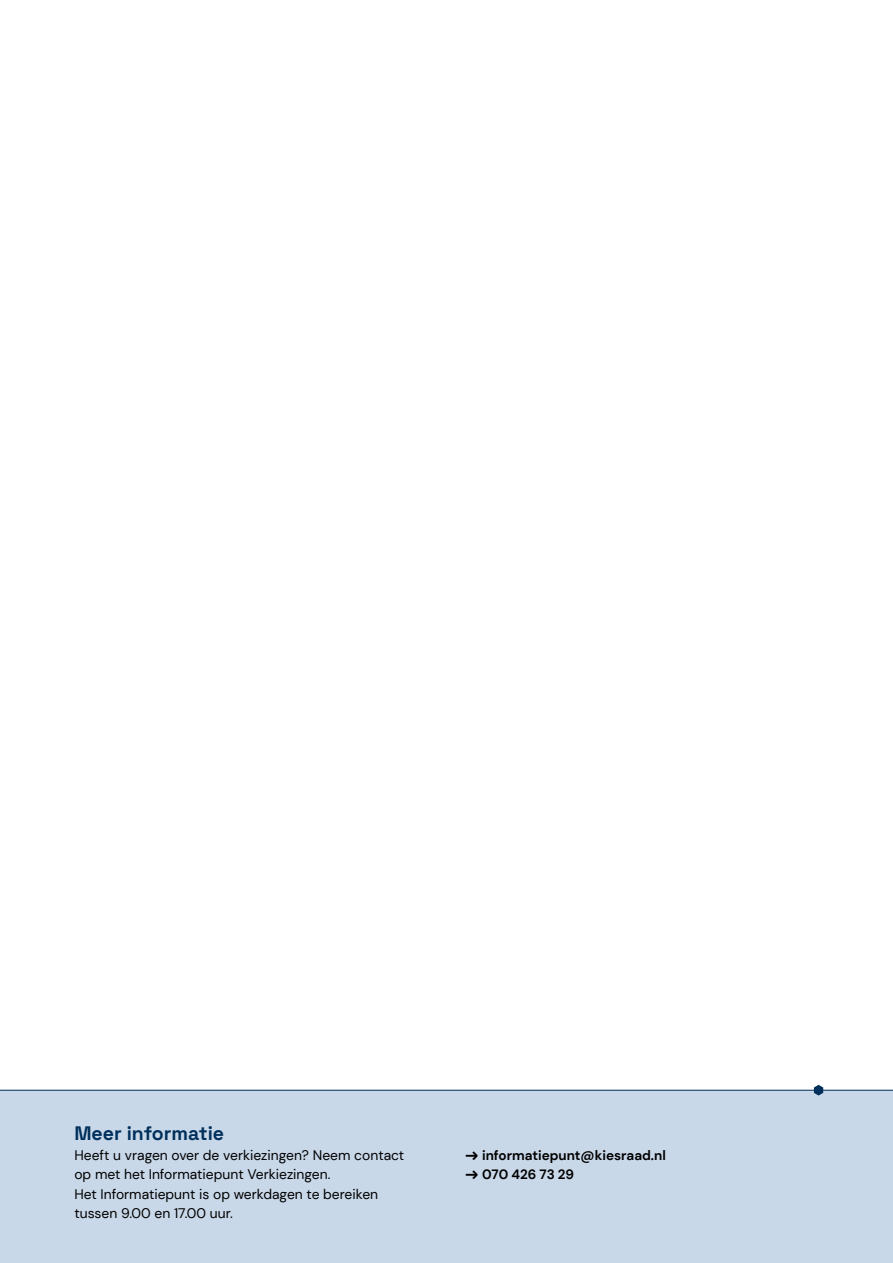
<style>
.page{position:relative;width:893px;height:1263px;background:#fff}
.page>*{position:absolute;margin:0;border:0;box-sizing:border-box;transform-origin:0 0}
.H2_Meer_informatie{font:700 19.5px "Space Grotesk";color:#00305b}
.P_Broodtekst{font:13.8px/19.5px "DM Sans";color:#000}
.t1{font:700 13.5px "DM Sans";color:#000}
.s1{font-family:"Space Grotesk";font-size:16.5px}
</style>
<div class="page">
<div style="left:0;top:1090px;width:893px;height:173px;background:#c9d8e9"></div>
<hr style="left:0;top:1090px;width:893px;height:1px;background:#00305b">
<svg style="left:814px;top:1085px;width:9px;height:10px"></svg>
<h2 class="H2_Meer_informatie" style="left:74px;top:1119px;width:151px">Meer informatie</h2>
<p class="P_Broodtekst" style="left:74px;top:1145px;width:331px">Heeft u vragen over de verkiezingen? Neem contact op met het Informatiepunt Verkiezingen.</p>
<p class="P_Broodtekst" style="left:74px;top:1184px;width:305px">Het Informatiepunt is op werkdagen te bereiken tussen 9.00 en 17.00 uur.</p>
<p class="t1" style="left:465px;top:1147px;width:202px"><span class="s1">→</span> informatiepunt@kiesraad.nl</p>
<p class="t1" style="left:465px;top:1166px;width:111px"><span class="s1">→</span> 070 426 73 29</p>
</div>
